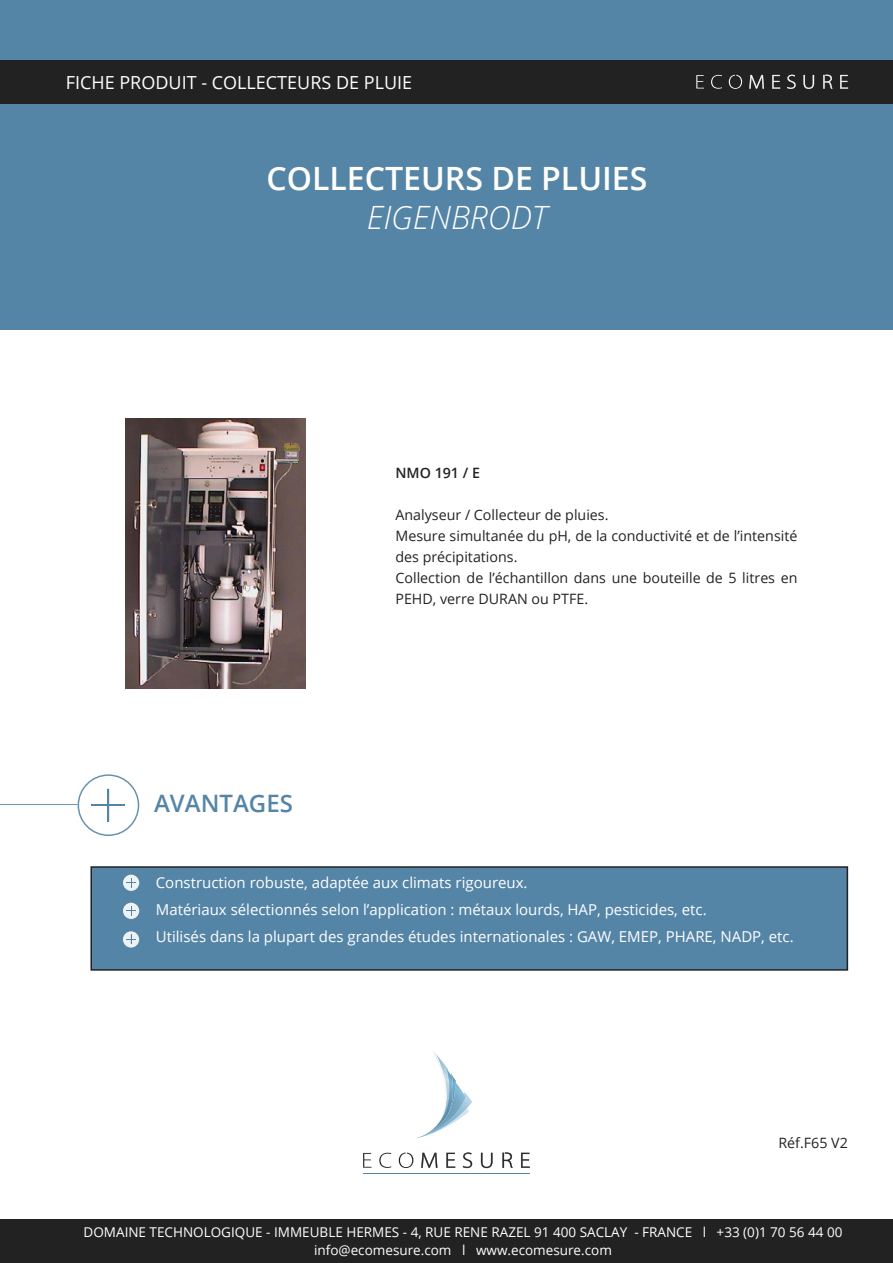
<style>
.page{position:relative;width:893px;height:1263px;background:#fff}
.page>*{position:absolute;margin:0;border:0;box-sizing:border-box;transform-origin:0 0}
.t1{font:600 32.1px "Open Sans";color:#fff}
.t2{font:italic 300 32.1px "Open Sans";color:#fff}
.t3{font:600 24px "Open Sans";color:#5585a6}
.t4{font:18px "Open Sans";color:#fff}
.t5{font:15px "Open Sans";color:#fff}
.t6{font:14.25px/21px "Open Sans";color:#222223}
.t7{font:600 14.25px "Open Sans";color:#222223}
.t8{font:13.5px/18px "Open Sans";color:#fff;text-align:center}
</style>
<div class="page">
<div style="left:0;top:0;width:893px;height:329px;background:#5585a6"></div>
<div style="left:0;top:60px;width:893px;height:44px;background:#222223"></div>
<svg style="left:696px;top:75px;width:8px;height:13px"></svg>
<svg style="left:711px;top:75px;width:11px;height:14px"></svg>
<svg style="left:729px;top:75px;width:13px;height:14px"></svg>
<svg style="left:749px;top:75px;width:15px;height:14px"></svg>
<svg style="left:772px;top:75px;width:8px;height:14px"></svg>
<svg style="left:787px;top:75px;width:9px;height:14px"></svg>
<svg style="left:803px;top:75px;width:11px;height:14px"></svg>
<svg style="left:823px;top:75px;width:9px;height:14px"></svg>
<svg style="left:840px;top:75px;width:8px;height:14px"></svg>
<div style="left:90px;top:866px;width:758px;height:105px;background:#5585a6;border:2px solid #222223"></div>
<hr style="left:0;top:804px;width:78px;height:1px;background:#5585a6">
<div style="left:78px;top:774px;width:61px;height:62px;border:2px solid #5585a6;border-radius:50%"></div>
<hr style="left:108px;top:789px;width:1px;height:33px;background:#5485a6">
<hr style="left:92px;top:804px;width:33px;height:2px;background:#5485a6">
<svg style="left:123px;top:875px;width:16px;height:16px"></svg>
<svg style="left:127px;top:878px;width:9px;height:9px"></svg>
<svg style="left:123px;top:903px;width:16px;height:16px"></svg>
<svg style="left:126px;top:906px;width:10px;height:9px"></svg>
<svg style="left:123px;top:931px;width:16px;height:16px"></svg>
<svg style="left:126px;top:935px;width:10px;height:9px"></svg>
<img style="left:125px;top:418px;width:181px;height:271px">
<div style="left:0;top:1219px;width:893px;height:44px;background:#222223"></div>
<hr style="left:363px;top:1174px;width:167px;height:1px;background:#5486a7">
<svg style="left:363px;top:1153px;width:9px;height:15px"></svg>
<svg style="left:379px;top:1153px;width:12px;height:15px"></svg>
<svg style="left:399px;top:1152px;width:14px;height:16px"></svg>
<svg style="left:421px;top:1153px;width:16px;height:15px"></svg>
<svg style="left:446px;top:1153px;width:9px;height:15px"></svg>
<svg style="left:463px;top:1152px;width:9px;height:16px"></svg>
<svg style="left:481px;top:1153px;width:11px;height:15px"></svg>
<svg style="left:502px;top:1152px;width:11px;height:16px"></svg>
<svg style="left:521px;top:1153px;width:9px;height:15px"></svg>
<img style="left:433px;top:1051px;width:14px;height:18px">
<img style="left:441px;top:1069px;width:14px;height:12px">
<img style="left:466px;top:1094px;width:6px;height:20px">
<img style="left:417px;top:1081px;width:49px;height:57px">
<p class="t4" style="left:66px;top:70px;width:348px">FICHE PRODUIT - COLLECTEURS DE PLUIE</p>
<p class="t1" style="left:266px;top:156px;width:383px">COLLECTEURS DE PLUIES</p>
<p class="t2" style="left:367px;top:195px;width:182px">EIGENBRODT</p>
<p class="t3" style="left:154px;top:787px;width:140px">AVANTAGES</p>
<p class="t7" style="left:395px;top:463px;width:86px">NMO 191 / E</p>
<p class="t6" style="left:395px;top:504px;width:215px">Analyseur / Collecteur de pluies.</p>
<p class="t6" style="left:395px;top:525px;width:403px">Mesure simultanée du pH, de la conductivité et de l’intensité des précipitations.</p>
<p class="t6" style="left:395px;top:567px;width:403px">Collection de l’échantillon dans une bouteille de 5 litres en<br>PEHD, verre DURAN ou PTFE.</p>
<p class="t5" style="left:156px;top:872px;width:373px">Construction robuste, adaptée aux climats rigoureux.</p>
<p class="t5" style="left:156px;top:899px;width:552px">Matériaux sélectionnés selon l’application : métaux lourds, HAP, pesticides, etc.</p>
<p class="t5" style="left:156px;top:926px;width:639px">Utilisés dans la plupart des grandes études internationales : GAW, EMEP, PHARE, NADP, etc.</p>
<p class="t6" style="left:778px;top:1132px;width:71px">Réf.F65 V2</p>
<p class="t8" style="left:84px;top:1223px;width:760px">DOMAINE TECHNOLOGIQUE - IMMEUBLE HERMES - 4, RUE RENE RAZEL 91 400 SACLAY - FRANCE l +33 (0)1 70 56 44 00 info@ecomesure.com l www.ecomesure.com</p>
</div>
